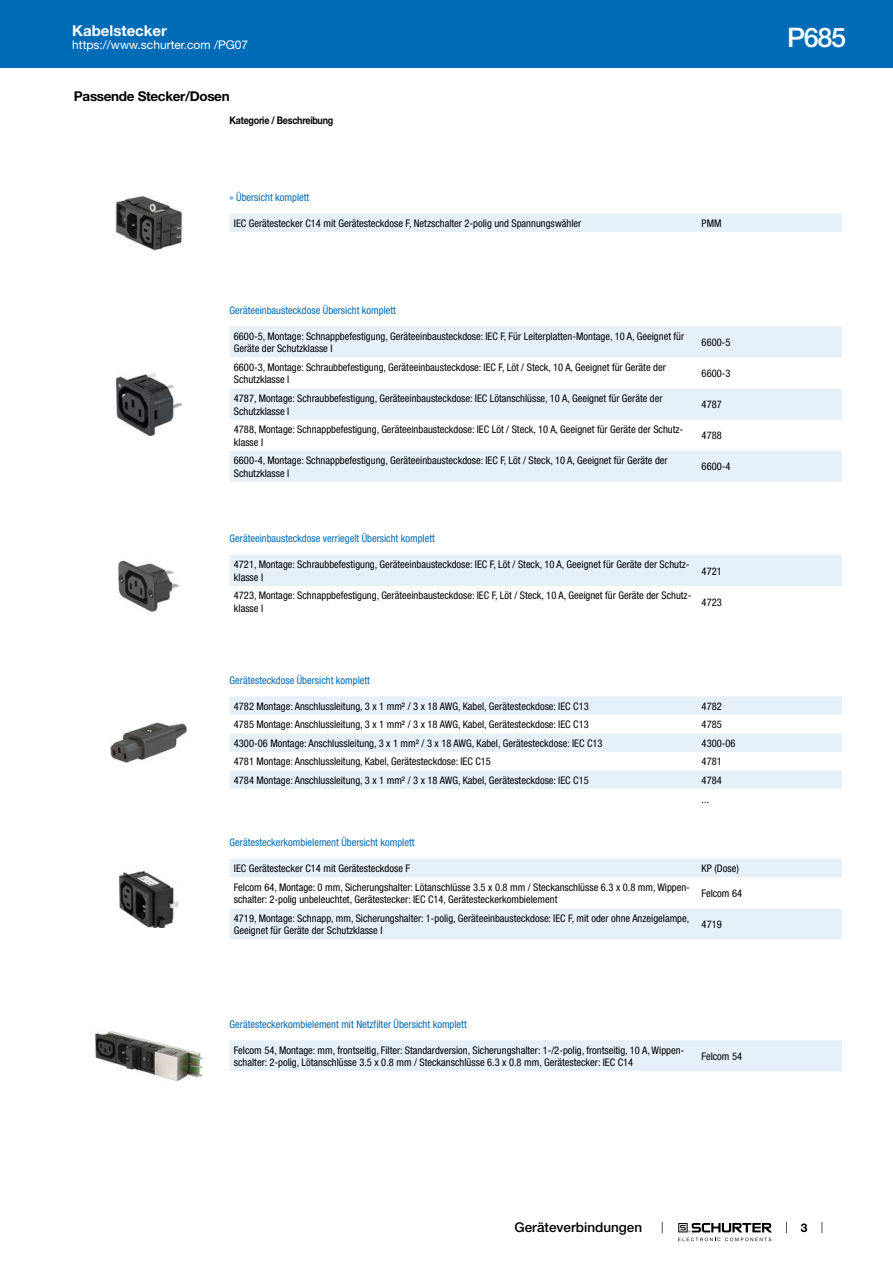
<style>
.page{position:relative;width:893px;height:1263px;background:#fff}
.page>*{position:absolute;margin:0;border:0;box-sizing:border-box;transform-origin:0 0}
.t1{font:500 27px "Helvetica Neue LT";color:#fff}
.t2{font:700 15px "Helvetica Neue LT";color:#fff}
.t3{font:700 13.5px "Helvetica Neue LT";letter-spacing:-.025em;color:#000}
.t4{font:500 13.5px "Helvetica Neue LT";color:#000}
.t5{font:12px "Helvetica Neue LT";color:#fff}
.t6{font:700 12px "Helvetica Neue LT";color:#000}
.t7{font:condensed 10.5px/12.6px "Helvetica Neue LT";color:#000}
.t8{font:condensed 10.5px "Helvetica Neue LT";color:#006bb6}
.t9{font:700 10.5px "Helvetica Neue LT";letter-spacing:-.025em;color:#000;scale:.85 1}
</style>
<div class="page">
<svg style="left:678px;top:1223px;width:94px;height:18px"></svg>
<div style="left:0;top:0;width:893px;height:68px;background:#006bb6"></div>
<img style="left:115px;top:195px;width:67px;height:55px">
<div style="left:230px;top:214px;width:612px;height:18px;background:#e6f0f8"></div>
<img style="left:116px;top:373px;width:65px;height:62px">
<div style="left:230px;top:326px;width:612px;height:31px;background:#e6f0f8"></div>
<svg style="left:230px;top:389px;width:612px;height:93px;fill:#e6f0f8"></svg>
<img style="left:118px;top:560px;width:62px;height:52px">
<div style="left:230px;top:555px;width:612px;height:31px;background:#e6f0f8"></div>
<img style="left:111px;top:723px;width:76px;height:39px">
<div style="left:230px;top:696px;width:612px;height:19px;background:#e6f0f8"></div>
<svg style="left:230px;top:734px;width:612px;height:55px;fill:#e6f0f8"></svg>
<img style="left:119px;top:871px;width:59px;height:56px">
<div style="left:230px;top:859px;width:612px;height:18px;background:#e6f0f8"></div>
<div style="left:230px;top:909px;width:612px;height:30px;background:#e6f0f8"></div>
<img style="left:95px;top:1031px;width:108px;height:51px">
<div style="left:230px;top:1040px;width:612px;height:31px;background:#e6f0f8"></div>
<h2 class="t2" style="left:72px;top:21px;width:96px">Kabelstecker</h2>
<p class="t5" style="left:72px;top:38px;width:178px">https://www.schurter.com /PG07</p>
<p class="t3" style="left:74px;top:88px;width:157px">Passende Stecker/Dosen</p>
<p class="t9" style="left:230px;top:114px;width:123px">Kategorie / Beschreibung</p>
<p class="t8" style="left:230px;top:191px;width:81px">» Übersicht komplett</p>
<p class="t7" style="left:234px;top:217px;width:349px">IEC Gerätestecker C14 mit Gerätesteckdose F, Netzschalter 2-polig und Spannungswähler</p>
<p class="t7" style="left:702px;top:217px;width:21px">PMM</p>
<p class="t8" style="left:230px;top:304px;width:168px">Geräteeinbausteckdose Übersicht komplett</p>
<p class="t7" style="left:234px;top:330px;width:452px">6600-5, Montage: Schnappbefestigung, Geräteeinbausteckdose: IEC F, Für Leiterplatten-Montage, 10 A, Geeignet für<br>Geräte der Schutzklasse I</p>
<p class="t7" style="left:702px;top:336px;width:30px">6600-5</p>
<p class="t7" style="left:234px;top:361px;width:433px">6600-3, Montage: Schraubbefestigung, Geräteeinbausteckdose: IEC F, Löt / Steck, 10 A, Geeignet für Geräte der<br>Schutzklasse I</p>
<p class="t7" style="left:702px;top:367px;width:30px">6600-3</p>
<p class="t7" style="left:234px;top:392px;width:430px">4787, Montage: Schraubbefestigung, Geräteeinbausteckdose: IEC Lötanschlüsse, 10 A, Geeignet für Geräte der<br>Schutzklasse I</p>
<p class="t7" style="left:702px;top:398px;width:22px">4787</p>
<p class="t7" style="left:234px;top:423px;width:451px">4788, Montage: Schnappbefestigung, Geräteeinbausteckdose: IEC Löt / Steck, 10 A, Geeignet für Geräte der Schutz&shy;klasse I</p>
<p class="t7" style="left:702px;top:429px;width:22px">4788</p>
<p class="t7" style="left:234px;top:454px;width:435px">6600-4, Montage: Schnappbefestigung, Geräteeinbausteckdose: IEC F, Löt / Steck, 10 A, Geeignet für Geräte der<br>Schutzklasse I</p>
<p class="t7" style="left:702px;top:460px;width:30px">6600-4</p>
<p class="t8" style="left:230px;top:533px;width:207px">Geräteeinbausteckdose verriegelt Übersicht komplett</p>
<p class="t7" style="left:234px;top:558px;width:457px">4721, Montage: Schraubbefestigung, Geräteeinbausteckdose: IEC F, Löt / Steck, 10 A, Geeignet für Geräte der Schutz&shy;klasse I</p>
<p class="t7" style="left:702px;top:565px;width:22px">4721</p>
<p class="t7" style="left:234px;top:589px;width:459px">4723, Montage: Schnappbefestigung, Geräteeinbausteckdose: IEC F, Löt / Steck, 10 A, Geeignet für Geräte der Schutz&shy;klasse I</p>
<p class="t7" style="left:702px;top:596px;width:22px">4723</p>
<p class="t8" style="left:230px;top:674px;width:142px">Gerätesteckdose Übersicht komplett</p>
<p class="t7" style="left:234px;top:700px;width:356px">4782 Montage: Anschlussleitung, 3 x 1 mm² / 3 x 18 AWG, Kabel, Gerätesteckdose: IEC C13</p>
<p class="t7" style="left:702px;top:700px;width:22px">4782</p>
<p class="t7" style="left:234px;top:718px;width:356px">4785 Montage: Anschlussleitung, 3 x 1 mm² / 3 x 18 AWG, Kabel, Gerätesteckdose: IEC C13</p>
<p class="t7" style="left:702px;top:718px;width:22px">4785</p>
<p class="t7" style="left:234px;top:737px;width:370px">4300-06 Montage: Anschlussleitung, 3 x 1 mm² / 3 x 18 AWG, Kabel, Gerätesteckdose: IEC C13</p>
<p class="t7" style="left:702px;top:737px;width:35px">4300-06</p>
<p class="t7" style="left:234px;top:755px;width:259px">4781 Montage: Anschlussleitung, Kabel, Gerätesteckdose: IEC C15</p>
<p class="t7" style="left:702px;top:755px;width:22px">4781</p>
<p class="t7" style="left:234px;top:774px;width:356px">4784 Montage: Anschlussleitung, 3 x 1 mm² / 3 x 18 AWG, Kabel, Gerätesteckdose: IEC C15</p>
<p class="t7" style="left:702px;top:770px;width:22px;line-height:19.6px">4784 ...</p>
<p class="t8" style="left:230px;top:836px;width:186px">Gerätesteckerkombielement Übersicht komplett</p>
<p class="t7" style="left:234px;top:862px;width:178px">IEC Gerätestecker C14 mit Gerätesteckdose F</p>
<p class="t7" style="left:702px;top:862px;width:39px">KP (Dose)</p>
<p class="t7" style="left:234px;top:881px;width:458px">Felcom 64, Montage: 0 mm, Sicherungshalter: Lötanschlüsse 3.5 x 0.8 mm / Steckanschlüsse 6.3 x 0.8 mm, Wippen&shy;schalter: 2-polig unbeleuchtet, Gerätestecker: IEC C14, Gerätesteckerkombielement</p>
<p class="t7" style="left:702px;top:887px;width:42px">Felcom 64</p>
<p class="t7" style="left:234px;top:912px;width:457px">4719, Montage: Schnapp, mm, Sicherungshalter: 1-polig, Geräteeinbausteckdose: IEC F, mit oder ohne Anzeigelampe,<br>Geeignet für Geräte der Schutzklasse I</p>
<p class="t7" style="left:702px;top:918px;width:22px">4719</p>
<p class="t8" style="left:230px;top:1018px;width:239px">Gerätesteckerkombielement mit Netzfilter Übersicht komplett</p>
<p class="t7" style="left:234px;top:1043px;width:452px">Felcom 54, Montage: mm, frontseitig, Filter: Standardversion, Sicherungshalter: 1-/2-polig, frontseitig, 10 A, Wippen&shy;schalter: 2-polig, Lötanschlüsse 3.5 x 0.8 mm / Steckanschlüsse 6.3 x 0.8 mm, Gerätestecker: IEC C14</p>
<p class="t7" style="left:702px;top:1050px;width:42px">Felcom 54</p>
<h1 class="t1" style="left:787px;top:21px;width:60px">P685</h1>
<p class="t4" style="left:515px;top:1219px;width:129px">Geräteverbindungen</p>
<p class="t6" style="left:801px;top:1220px;width:8px">3</p>
</div>
